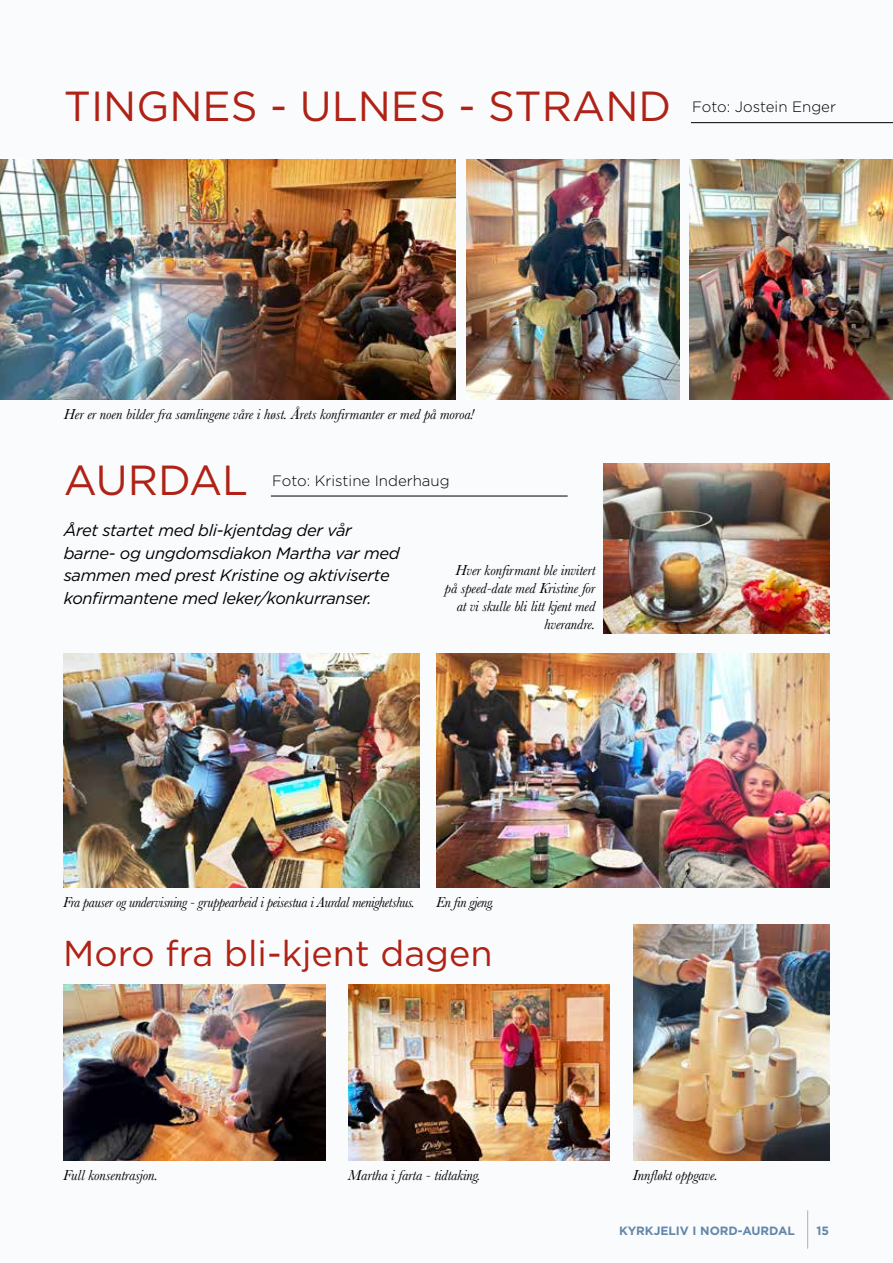
<style>
.page{position:relative;width:893px;height:1263px;background:#fafbfd}
.page>*{position:absolute;margin:0;border:0;box-sizing:border-box;transform-origin:0 0}
.t1{font:42px "Gotham";color:#af2215}
.t2{font:36px "Gotham";color:#af2215}
.t3{font:italic 16.5px/22.5px "Gotham";letter-spacing:-.02em;color:#000}
.t4{font:italic 15px/18px "Baskerville";letter-spacing:-.005em;color:#000;text-align:right}
.t5{font:italic 15px "Baskerville";letter-spacing:-.005em;color:#000;scale:.96 1}
.t6{font:300 15px "Gotham";color:#000}
.t7{font:700 12px "Gotham";color:#6287aa}
</style>
<div class="page">
<hr style="left:691px;top:122px;width:202px;height:1px;background:#000">
<hr style="left:271px;top:496px;width:297px;height:1px;background:#000">
<img style="left:690px;top:159px;width:203px;height:241px">
<img style="left:1px;top:159px;width:455px;height:240px">
<img style="left:467px;top:159px;width:212px;height:241px">
<img style="left:436px;top:653px;width:393px;height:235px">
<img style="left:64px;top:653px;width:355px;height:234px">
<img style="left:604px;top:464px;width:225px;height:170px">
<img style="left:634px;top:924px;width:195px;height:236px">
<img style="left:64px;top:985px;width:261px;height:175px">
<img style="left:348px;top:985px;width:262px;height:175px">
<hr style="left:807px;top:1210px;width:1px;height:38px;background:#a0b3cb">
<h1 class="t1" style="left:64px;top:80px;width:609px">TINGNES - ULNES - STRAND</h1>
<p class="t6" style="left:692px;top:97px;width:145px">Foto: Jostein Enger</p>
<p class="t4" style="left:64px;top:405px;width:412px">Her er noen bilder fra samlingene våre i høst. Årets konfirmanter er med på moroa!</p>
<h1 class="t1" style="left:64px;top:454px;width:186px">AURDAL</h1>
<p class="t6" style="left:272px;top:471px;width:179px">Foto: Kristine Inderhaug</p>
<p class="t3" style="left:64px;top:519px;width:337px">Året startet med bli-kjentdag der vår barne- og ungdomsdiakon Martha var med sammen med prest Kristine og aktiviserte konfirmantene med leker/konkurranser.</p>
<p class="t4" style="left:445px;top:561px;width:152px">Hver konfirmant ble invitert på speed-date med Kristine for at vi skulle bli litt kjent med hverandre.</p>
<p class="t5" style="left:63px;top:892px;width:368px">Fra pauser og undervisning - gruppearbeid i peisestua i Aurdal menighetshus.</p>
<p class="t5" style="left:436px;top:892px;width:62px">En fin gjeng.</p>
<h2 class="t2" style="left:63px;top:930px;width:431px">Moro fra bli-kjent dagen</h2>
<p class="t4" style="left:63px;top:1166px;width:96px">Full konsentrasjon.</p>
<p class="t4" style="left:348px;top:1166px;width:134px">Martha i farta - tidtaking.</p>
<p class="t4" style="left:633px;top:1166px;width:87px">Innfløkt oppgave.</p>
<p class="t7" style="left:619px;top:1222px;width:177px">KYRKJELIV I NORD-AURDAL</p>
<p class="t7" style="left:817px;top:1222px;width:14px">15</p>
</div>
